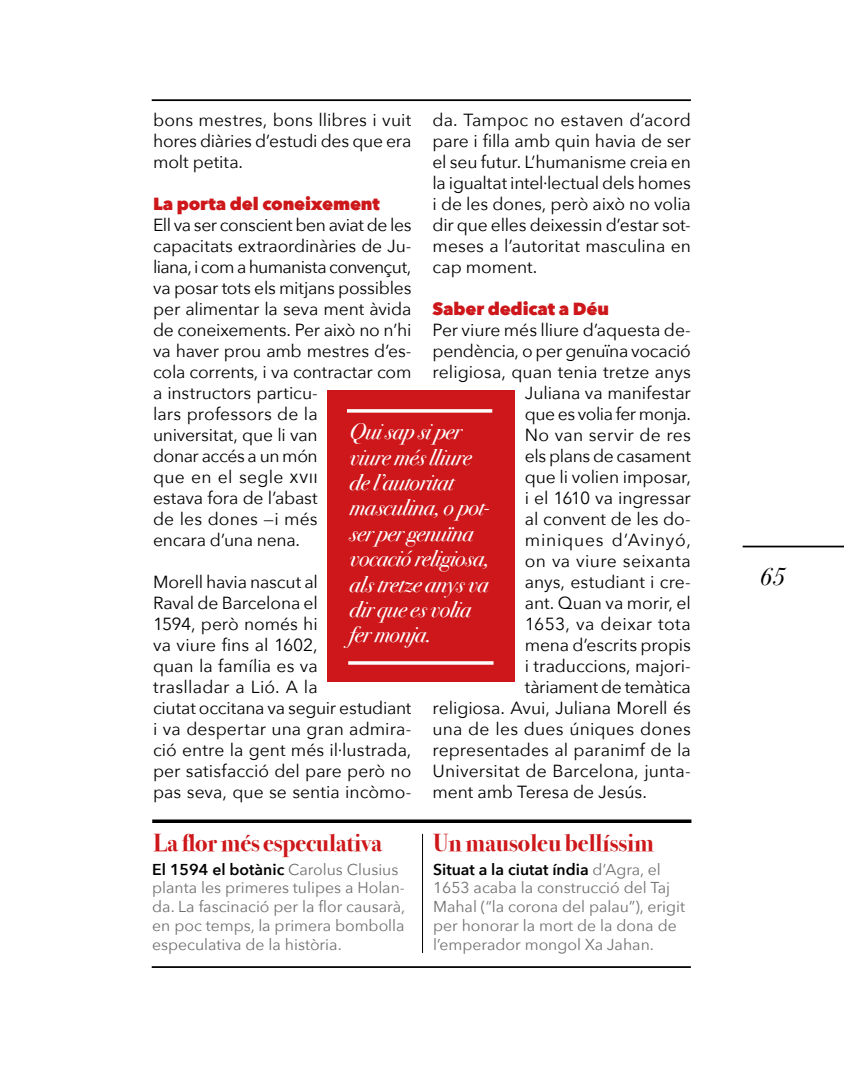
<style>
.page{position:relative;width:844px;height:1092px;background:#fff}
.page>*{position:absolute;margin:0;border:0;box-sizing:border-box;transform-origin:0 0}
.t1{font:700 24.5px "Bodoni Svty Two ITCTT";color:#cd171a}
.t2{font:italic 24.5px "Bodoni Svty Two ITCTT";color:#000}
.t3{font:italic 22.75px/25.4px "Bodoni Svty Two ITCTT";letter-spacing:-.015em;color:#fff}
.t4{font:17.5px/21px "Avenir Next";letter-spacing:-.005em;color:#000;text-align:justify}
.t5{font:800 17.5px "Avenir Next";letter-spacing:-.005em;color:#cd171a}
.t6{font:17.5px "Avenir Next";letter-spacing:.02em;color:#000}
.t7{font:17.5px "Avenir Next";letter-spacing:-.03em;color:#000}
.t8{font:17.5px "Avenir Next";letter-spacing:-.025em;color:#000}
.t9{font:17.5px "Avenir Next";letter-spacing:.04em;color:#000}
.t10{font:17.5px "Avenir Next";letter-spacing:.015em;color:#000}
.t11{font:15.75px/18.9px "Avenir Next";color:#706f6f}
.s1{font-weight:600;color:#000}
</style>
<div class="page">
<hr style="left:742px;top:545px;width:101px;height:2px;background:#000">
<hr style="left:152px;top:99px;width:538px;height:2px;background:#000">
<hr style="left:422px;top:833px;width:1px;height:119px;background:#000">
<svg style="left:152px;top:819px;width:539px;height:4px;background:#1f1f1f"></svg>
<hr style="left:152px;top:966px;width:538px;height:1px;background:#000">
<div style="left:327px;top:390px;width:188px;height:292px;background:#cd171a"></div>
<hr style="left:347px;top:409px;width:145px;height:3px;background:#fff">
<hr style="left:348px;top:661px;width:145px;height:3px;background:#fff">
<p class="t4" style="left:153px;top:110px;width:260px">bons mestres, bons llibres i vuit hores diàries d’estudi des que era molt petita.</p>
<p class="t5" style="left:153px;top:192px;width:228px">La porta del coneixement</p>
<p class="t4" style="left:153px;top:215px;width:260px;text-align:left">Ell va ser conscient ben aviat de les capacitats extraordinàries de Ju&shy;liana, i com a humanista convençut, va posar tots els mitjans possibles per alimentar la seva ment àvida de coneixements. Per això no n’hi va haver prou amb mestres d’es&shy;cola corrents, i va contractar com a instructors particu-<br>lars professors de la<br>universitat, que li van<br>donar accés a un món<br>que en el segle xvii<br>estava fora de l’abast<br>de les dones —i més<br>encara d’una nena.</p>
<p class="t4" style="left:153px;top:572px;width:260px;text-align:left">Morell havia nascut al<br>Raval de Barcelona el<br>1594, però només hi<br>va viure fins al 1602,<br>quan la família es va<br>traslladar a Lió. A la<br>ciutat occitana va seguir estudiant i va despertar una gran admira&shy;ció entre la gent més il·lustrada, per satisfacció del pare però no pas seva, que se sentia incòmo-</p>
<p class="t4" style="left:432px;top:110px;width:260px">da. Tampoc no estaven d’acord pare i filla amb quin havia de ser el seu futur. L’humanisme creia en la igualtat intel·lectual dels homes i de les dones, però això no volia dir que elles deixessin d’estar sot&shy;meses a l’autoritat masculina en cap moment.</p>
<p class="t5" style="left:432px;top:297px;width:178px">Saber dedicat a Déu</p>
<p class="t4" style="left:432px;top:320px;width:260px">Per viure més lliure d’aquesta de-</p>
<p class="t4" style="left:432px;top:341px;width:260px">pendència, o per genuïna vocació</p>
<p class="t4" style="left:432px;top:362px;width:260px">religiosa, quan tenia tretze anys</p>
<p class="t4" style="left:524px;top:383px;width:167px">Juliana va manifestar</p>
<p class="t7" style="left:524px;top:402px;width:167px">que es volia fer monja.</p>
<p class="t10" style="left:524px;top:423px;width:167px">No van servir de res</p>
<p class="t4" style="left:524px;top:446px;width:167px">els plans de casament</p>
<p class="t4" style="left:524px;top:467px;width:167px">que li volien imposar,</p>
<p class="t4" style="left:524px;top:488px;width:167px">i el 1610 va ingressar</p>
<p class="t4" style="left:524px;top:509px;width:167px">al convent de les do-</p>
<p class="t9" style="left:524px;top:528px;width:167px">miniques d’Avinyó,</p>
<p class="t6" style="left:524px;top:549px;width:167px">on va viure seixanta</p>
<p class="t4" style="left:524px;top:572px;width:167px">anys, estudiant i cre-</p>
<p class="t4" style="left:524px;top:593px;width:167px">ant. Quan va morir, el</p>
<p class="t6" style="left:524px;top:612px;width:167px">1653, va deixar tota</p>
<p class="t4" style="left:524px;top:635px;width:167px">mena d’escrits propis</p>
<p class="t4" style="left:524px;top:656px;width:167px">i traduccions, majori-</p>
<p class="t8" style="left:524px;top:675px;width:167px">tàriament de temàtica</p>
<p class="t4" style="left:432px;top:698px;width:260px">religiosa. Avui, Juliana Morell és</p>
<p class="t4" style="left:432px;top:719px;width:260px">una de les dues úniques dones</p>
<p class="t4" style="left:432px;top:740px;width:260px">representades al paranimf de la</p>
<p class="t4" style="left:432px;top:761px;width:260px">Universitat de Barcelona, junta-</p>
<p class="t4" style="left:432px;top:782px;width:216px">ment amb Teresa de Jesús.</p>
<h2 class="t3" style="left:349px;top:419px;width:141px">Qui sap si per viure més lliure de l’autoritat masculina, o pot&shy;ser per genuïna vocació religiosa, als tretze anys va dir que es volia fer monja.</h2>
<h1 class="t1" style="left:153px;top:828px;width:230px">La flor més especulativa</h1>
<h1 class="t1" style="left:433px;top:828px;width:222px">Un mausoleu bellíssim</h1>
<p class="t11" style="left:152px;top:860px;width:254px"><span class="s1">El 1594 el botànic</span> Carolus Clusius planta les primeres tulipes a Holan&shy;da. La fascinació per la flor causarà, en poc temps, la primera bombolla especulativa de la història.</p>
<p class="t11" style="left:433px;top:860px;width:253px"><span class="s1">Situat a la ciutat índia</span> d’Agra, el 1653 acaba la construcció del Taj Mahal (“la corona del palau”), erigit per honorar la mort de la dona de l’emperador mongol Xa Jahan.</p>
<h1 class="t2" style="left:759px;top:562px;width:27px">65</h1>
</div>
